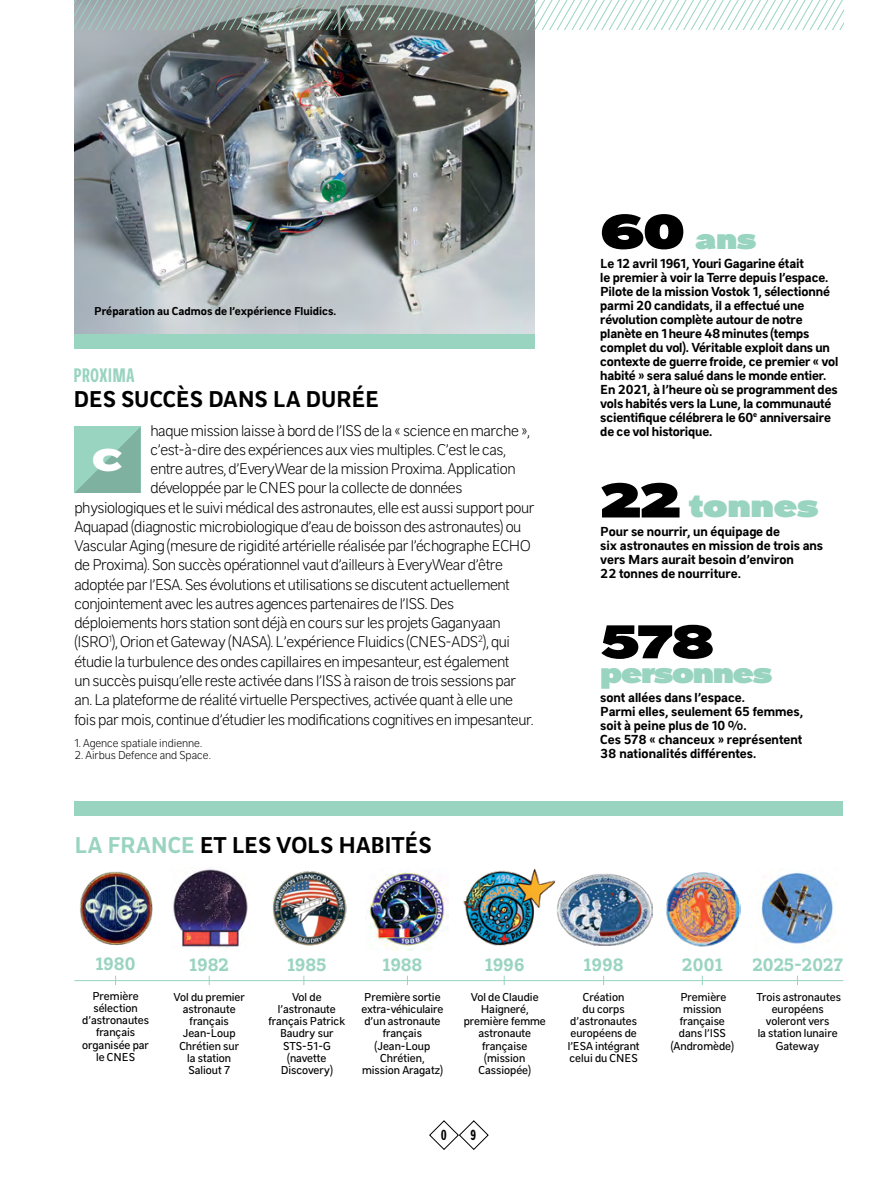
<style>
.page{position:relative;width:893px;height:1191px;background:#fff}
.page>*{position:absolute;margin:0;border:0;box-sizing:border-box;transform-origin:0 0}
.t1{font:50.75px "CNES Poster";color:#000}
.t2{font:35px "CNES Poster";letter-spacing:-.03em;color:#99d4c0}
.t3{font:33.95px "CNES Poster";color:#fff}
.t4{font:31.5px "CNES Poster";letter-spacing:-.055em;color:#99d4c0}
.t5{font:700 24.5px "CNES Sans";letter-spacing:-.005em;color:#000}
.t6{font:700 21px "CNES Condensed";letter-spacing:.01em;color:#99d4c0}
.t7{font:700 19.25px "CNES Slab";letter-spacing:.02em;color:#99d4c0}
.t8{font:300 16.62px "CNES Sans";letter-spacing:-.02em;color:#000}
.t9{font:700 15.75px "CNES Condensed";color:#000}
.t10{font:700 14px/14px "CNES Sans";letter-spacing:-.01em;color:#000}
.t11{font:12.25px/12.2px "CNES Sans";color:#000;text-align:center}
.t12{font:300 12.25px "CNES Sans";color:#000}
.t13{font:700 12.25px "CNES Sans";color:#000}
.s1{color:#99d4c0}
.s2{font-size:52.5px;color:#000}
</style>
<div class="page">
<img style="left:74px;top:30px;width:461px;height:303px">
<svg style="left:74px;top:0;width:769px;height:30px"></svg>
<svg style="left:429px;top:1120px;width:60px;height:30px"></svg>
<div style="left:74px;top:801px;width:769px;height:15px;background:#99d4c0"></div>
<svg style="left:74px;top:427px;width:67px;height:66px;background:#8cc2b0"></svg>
<hr style="left:74px;top:980px;width:769px;height:1px;background:#99d4c0">
<div style="left:74px;top:333px;width:461px;height:15px;background:#99d4c0"></div>
<img style="left:171px;top:869px;width:77px;height:79px">
<img style="left:272px;top:871px;width:75px;height:75px">
<img style="left:369px;top:872px;width:79px;height:78px">
<img style="left:448px;top:870px;width:108px;height:76px">
<img style="left:666px;top:872px;width:74px;height:75px">
<img style="left:761px;top:872px;width:73px;height:74px">
<img style="left:80px;top:871px;width:73px;height:74px">
<img style="left:557px;top:873px;width:95px;height:72px">
<p class="t13" style="left:94px;top:304px;width:244px">Préparation au Cadmos de l’expérience Fluidics.</p>
<p class="t6" style="left:73px;top:362px;width:63px">PROXIMA</p>
<h3 class="t5" style="left:74px;top:385px;width:307px">DES SUCCÈS DANS LA DURÉE</h3>
<p class="t8" style="left:151px;top:421px;width:381px">haque mission laisse à bord de l’ISS de la « science en marche »,</p>
<p class="t8" style="left:151px;top:440px;width:357px">c’est-à-dire des expériences aux vies multiples. C’est le cas,</p>
<p class="t8" style="left:151px;top:459px;width:366px">entre autres, d’EveryWear de la mission Proxima. Application</p>
<p class="t8" style="left:151px;top:479px;width:313px">développée par le CNES pour la collecte de données</p>
<p class="t8" style="left:74px;top:498px;width:461px">physiologiques et le suivi médical des astronautes, elle est aussi support pour</p>
<p class="t8" style="left:74px;top:517px;width:448px">Aquapad (diagnostic microbiologique d’eau de boisson des astronautes) ou</p>
<p class="t8" style="left:74px;top:536px;width:458px">Vascular Aging (mesure de rigidité artérielle réalisée par l’échographe ECHO</p>
<p class="t8" style="left:74px;top:556px;width:430px">de Proxima). Son succès opérationnel vaut d’ailleurs à EveryWear d’être</p>
<p class="t8" style="left:74px;top:575px;width:437px">adoptée par l’ESA. Ses évolutions et utilisations se discutent actuellement</p>
<p class="t8" style="left:74px;top:594px;width:381px">conjointement avec les autres agences partenaires de l’ISS. Des</p>
<p class="t8" style="left:74px;top:613px;width:428px">déploiements hors station sont déjà en cours sur les projets Gaganyaan</p>
<p class="t8" style="left:74px;top:633px;width:437px">(ISRO<sup>1</sup>), Orion et Gateway (NASA). L’expérience Fluidics (CNES-ADS<sup>2</sup>), qui</p>
<p class="t8" style="left:74px;top:652px;width:436px">étudie la turbulence des ondes capillaires en impesanteur, est également</p>
<p class="t8" style="left:74px;top:671px;width:443px">un succès puisqu’elle reste activée dans l’ISS à raison de trois sessions par</p>
<p class="t8" style="left:74px;top:690px;width:440px">an. La plateforme de réalité virtuelle Perspectives, activée quant à elle une</p>
<p class="t8" style="left:74px;top:710px;width:461px">fois par mois, continue d’étudier les modifications cognitives en impesanteur.</p>
<p class="t12" style="left:74px;top:736px;width:129px">1. Agence spatiale indienne.</p>
<p class="t12" style="left:74px;top:748px;width:138px">2. Airbus Defence and Space.</p>
<h3 class="t3" style="left:92px;top:434px;width:32px">C</h3>
<h3 class="t5" style="left:75px;top:830px;width:359px"><span class="s1">LA FRANCE</span> ET LES VOLS HABITÉS</h3>
<h3 class="t4" style="left:600px;top:215px;width:158px"><span class="s2">60</span> ans</h3>
<p class="t10" style="left:600px;top:256px;width:240px">Le 12 avril 1961, Youri Gagarine était<br>le premier à voir la Terre depuis l’espace.<br>Pilote de la mission Vostok 1, sélectionné parmi 20 candidats, il a effectué une révolution complète autour de notre planète en 1heure 48minutes (temps complet du vol). Véritable exploit dans un contexte de guerre froide, ce premier « vol habité » sera salué dans le monde entier.<br>En 2021, à l’heure où se programment des vols habités vers la Lune, la communauté scientifique célébrera le 60<sup>e</sup> anniversaire de ce vol historique.</p>
<h2 class="t2" style="left:600px;top:480px;width:220px"><span class="s2">22</span> tonnes</h2>
<p class="t10" style="left:600px;top:525px;width:224px">Pour se nourrir, un équipage de<br>six astronautes en mission de trois ans vers Mars aurait besoin d’environ<br>22 tonnes de nourriture.</p>
<h1 class="t1" style="left:600px;top:603px;width:115px">578</h1>
<h3 class="t4" style="left:600px;top:649px;width:174px">personnes</h3>
<p class="t10" style="left:600px;top:690px;width:205px">sont allées dans l’espace.<br>Parmi elles, seulement 65 femmes, soit à peine plus de 10 %.<br>Ces 578 « chanceux » représentent<br>38 nationalités différentes.</p>
<p class="t7" style="left:96px;top:953px;width:41px">1980</p>
<p class="t11" style="left:82px;top:989px;width:68px">Première sélection d’astronautes français organisée par le CNES</p>
<p class="t7" style="left:190px;top:954px;width:41px">1982</p>
<p class="t11" style="left:174px;top:990px;width:73px">Vol du premier astronaute français<br>Jean-Loup<br>Chrétien sur<br>la station<br>Saliout 7</p>
<p class="t7" style="left:287px;top:954px;width:40px">1985</p>
<p class="t11" style="left:268px;top:990px;width:78px">Vol de l’astronaute français Patrick<br>Baudry sur<br>STS-51-G (navette<br>Discovery)</p>
<p class="t7" style="left:383px;top:954px;width:41px">1988</p>
<p class="t11" style="left:362px;top:990px;width:83px">Première sortie extra-véhiculaire d’un astronaute français (Jean-Loup<br>Chrétien, mission Aragatz)</p>
<p class="t7" style="left:485px;top:954px;width:41px">1996</p>
<p class="t11" style="left:464px;top:990px;width:84px">Vol de Claudie<br>Haigneré, première femme astronaute française (mission<br>Cassiopée)</p>
<p class="t9" style="left:441px;top:1124px;width:8px">0</p>
<p class="t9" style="left:470px;top:1124px;width:7px">9</p>
<p class="t7" style="left:584px;top:954px;width:41px">1998</p>
<p class="t11" style="left:568px;top:990px;width:73px">Création<br>du corps d’astronautes européens de l’ESA intégrant celui du CNES</p>
<p class="t7" style="left:682px;top:954px;width:42px">2001</p>
<p class="t11" style="left:671px;top:990px;width:65px">Première mission française dans l’ISS (Andromède)</p>
<p class="t7" style="left:752px;top:954px;width:92px">2025-2027</p>
<p class="t11" style="left:757px;top:990px;width:86px">Trois astronautes européens voleront vers<br>la station lunaire<br>Gateway</p>
</div>
